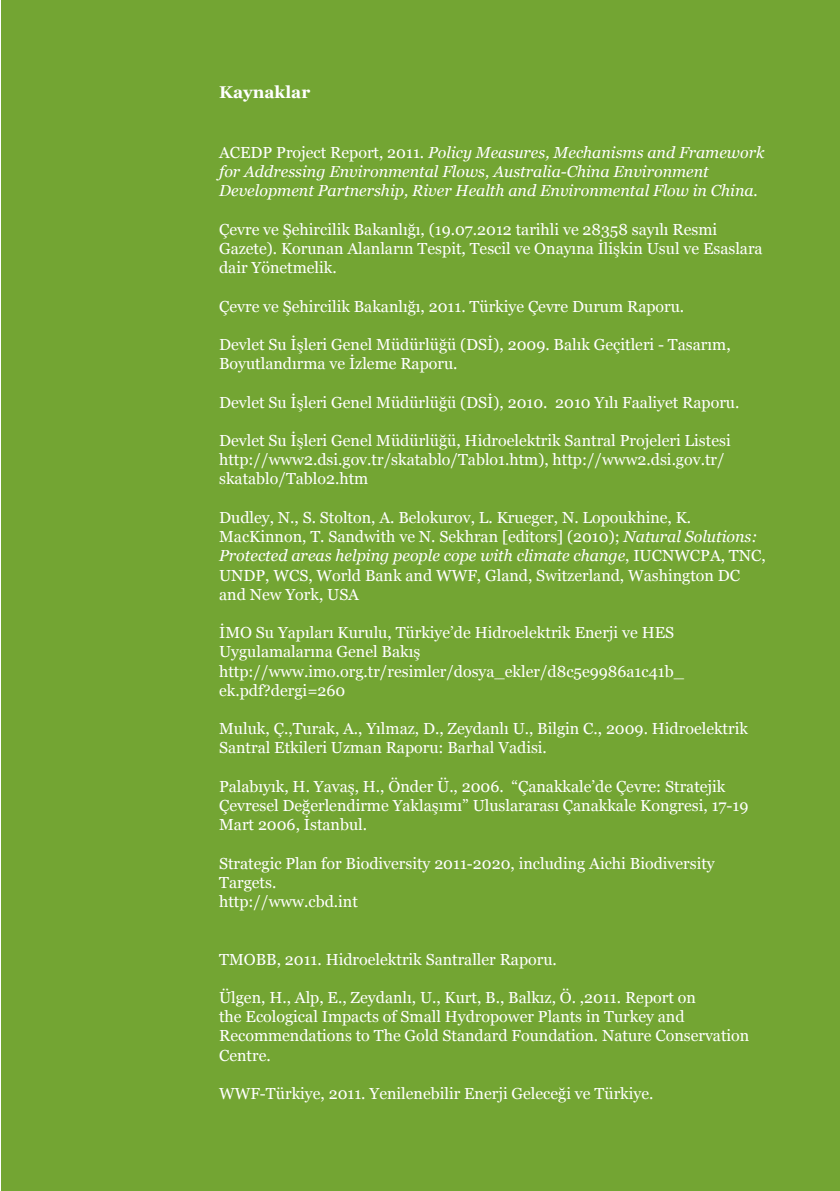
<style>
.page{position:relative;width:840px;height:1191px;background:#fff}
.page>*{position:absolute;margin:0;border:0;box-sizing:border-box;transform-origin:0 0}
.t1{font:700 17px "Georgia";color:#fff}
.t2{font:16px/19.2px "Georgia";color:#fff}
.t3{font:italic 16px/19.2px "Georgia";color:#fff}
.s1{font-style:normal}
.s2{font-style:italic}
</style>
<div class="page">
<div style="left:1px;top:0;width:838px;height:1191px;background:#73a533"></div>
<p class="t1" style="left:219px;top:82px;width:93px">Kaynaklar</p>
<p class="t3" style="left:219px;top:143px;width:546px"><span class="s1">ACEDP Project Report, 2011.</span> Policy Measures, Mechanisms and Framework for Addressing Environmental Flows, Australia-China Environment<br>Development Partnership, River Health and Environmental Flow in China.</p>
<p class="t2" style="left:219px;top:220px;width:544px">Çevre ve Şehircilik Bakanlığı, (19.07.2012 tarihli ve 28358 sayılı Resmi<br>Gazete). Korunan Alanların Tespit, Tescil ve Onayına İlişkin Usul ve Esaslara dair Yönetmelik.</p>
<p class="t2" style="left:219px;top:296px;width:466px">Çevre ve Şehircilik Bakanlığı, 2011. Türkiye Çevre Durum Raporu.</p>
<p class="t2" style="left:219px;top:335px;width:512px">Devlet Su İşleri Genel Müdürlüğü (DSİ), 2009. Balık Geçitleri - Tasarım,<br>Boyutlandırma ve İzleme Raporu.</p>
<p class="t2" style="left:219px;top:392px;width:521px">Devlet Su İşleri Genel Müdürlüğü (DSİ), 2010. 2010 Yılı Faaliyet Raporu.</p>
<p class="t2" style="left:219px;top:431px;width:513px">Devlet Su İşleri Genel Müdürlüğü, Hidroelektrik Santral Projeleri Listesi http://www2.dsi.gov.tr/skatablo/Tablo1.htm), http://www2.dsi.gov.tr/ skatablo/Tablo2.htm</p>
<p class="t2" style="left:219px;top:508px;width:548px">Dudley, N., S. Stolton, A. Belokurov, L. Krueger, N. Lopoukhine, K.<br>MacKinnon, T. Sandwith ve N. Sekhran [editors] (2010); <span class="s2">Natural Solutions:<br>Protected areas helping people cope with climate change</span>, IUCNWCPA, TNC, UNDP, WCS, World Bank and WWF, Gland, Switzerland, Washington DC and New York, USA</p>
<p class="t2" style="left:219px;top:623px;width:466px">İMO Su Yapıları Kurulu, Türkiye’de Hidroelektrik Enerji ve HES Uygulamalarına Genel Bakış http://www.imo.org.tr/resimler/dosya_ekler/d8c5e9986a1c41b_ ek.pdf?dergi=260</p>
<p class="t2" style="left:219px;top:719px;width:530px">Muluk, Ç.,Turak, A., Yılmaz, D., Zeydanlı U., Bilgin C., 2009. Hidroelektrik<br>Santral Etkileri Uzman Raporu: Barhal Vadisi.</p>
<p class="t2" style="left:219px;top:776px;width:530px">Palabıyık, H. Yavaş, H., Önder Ü., 2006. “Çanakkale’de Çevre: Stratejik<br>Çevresel Değerlendirme Yaklaşımı” Uluslararası Çanakkale Kongresi, 17-19<br>Mart 2006, İstanbul.</p>
<p class="t2" style="left:219px;top:853px;width:497px">Strategic Plan for Biodiversity 2011-2020, including Aichi Biodiversity<br>Targets.<br>http://www.cbd.int</p>
<p class="t2" style="left:219px;top:949px;width:339px">TMOBB, 2011. Hidroelektrik Santraller Raporu.</p>
<p class="t2" style="left:219px;top:988px;width:531px">Ülgen, H., Alp, E., Zeydanlı, U., Kurt, B., Balkız, Ö. ,2011. Report on<br>the Ecological Impacts of Small Hydropower Plants in Turkey and Recommendations to The Gold Standard Foundation. Nature Conservation Centre.</p>
<p class="t2" style="left:219px;top:1084px;width:435px">WWF-Türkiye, 2011. Yenilenebilir Enerji Geleceği ve Türkiye.</p>
</div>
